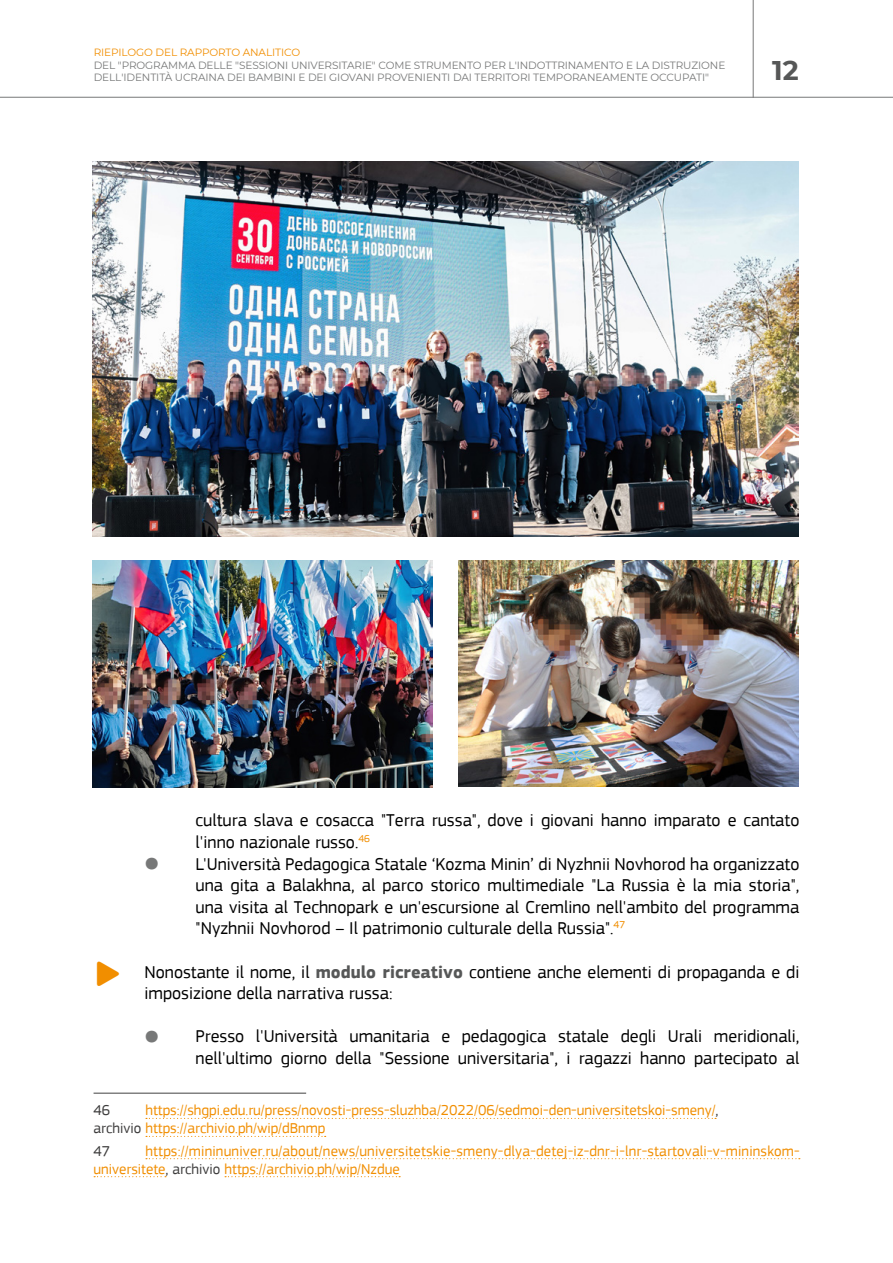
<style>
.page{position:relative;width:893px;height:1263px;background:#fff}
.page>*{position:absolute;margin:0;border:0;box-sizing:border-box;transform-origin:0 0}
.t1{font:700 27px "Montserrat";color:#565757}
.t2{font:18px/21.6px "PF Square Sans Pro";color:#000}
.t3{font:15px/18px "PF Square Sans Pro";color:#f18e00}
.t4{font:15px "PF Square Sans Pro";color:#3d3c3c}
.t5{font:10.5px/12.6px "Montserrat";letter-spacing:-.01em;color:#777878}
.t6{font:10.5px "Montserrat";letter-spacing:-.01em;color:#f18e00}
.s1{font-family:"Montserrat";font-weight:900;font-size:36px;color:#777878}
.s2{font-family:"SF Pro Display";font-size:37.5px;color:#f18e00}
.s3{font-weight:700;color:#565757}
.s4{color:#3d3c3c}
</style>
<div class="page">
<hr style="left:753px;top:0;width:1px;height:98px;background:#777878">
<hr style="left:0;top:97px;width:893px;height:1px;background:#777878">
<hr style="left:94px;top:1092px;width:212px;height:2px;background:#565757">
<svg style="left:146px;top:1118px;width:570px;height:1px"></svg>
<svg style="left:146px;top:1136px;width:180px;height:1px"></svg>
<svg style="left:146px;top:1158px;width:654px;height:1px"></svg>
<svg style="left:94px;top:1176px;width:72px;height:1px"></svg>
<svg style="left:225px;top:1176px;width:175px;height:1px"></svg>
<img style="left:93px;top:162px;width:706px;height:374px">
<img style="left:93px;top:560px;width:340px;height:227px">
<img style="left:458px;top:560px;width:341px;height:227px">
<p class="t6" style="left:94px;top:45px;width:208px">RIEPILOGO DEL RAPPORTO ANALITICO</p>
<p class="t5" style="left:94px;top:58px;width:633px">DEL "PROGRAMMA DELLE "SESSIONI UNIVERSITARIE" COME STRUMENTO PER L'INDOTTRINAMENTO E LA DISTRUZIONE<br>DELL'IDENTITÀ UCRAINA DEI BAMBINI E DEI GIOVANI PROVENIENTI DAI TERRITORI TEMPORANEAMENTE OCCUPATI"</p>
<h1 class="t1" style="left:772px;top:51px;width:28px">12</h1>
<p class="t2" style="left:196px;top:810px;width:605px">cultura slava e cosacca "Terra russa", dove i giovani hanno imparato e cantato l'inno nazionale russo.<sup>46</sup></p>
<p class="t2" style="left:196px;top:853px;width:605px;text-align:justify;text-indent:-51px"><span class="s1">•</span> L'Università Pedagogica Statale ‘Kozma Minin’ di Nyzhnii Novhorod ha organizzato una gita a Balakhna, al parco storico multimediale "La Russia è la mia storia", una visita al Technopark e un'escursione al Cremlino nell'ambito del programma "Nyzhnii Novhorod – Il patrimonio culturale della Russia".<sup>47</sup></p>
<p class="t2" style="left:145px;top:961px;width:656px;text-indent:-51px"><span class="s2">ഛ</span> Nonostante il nome, il <span class="s3">modulo ricreativo</span> contiene anche elementi di propaganda e di imposizione della narrativa russa:</p>
<p class="t2" style="left:145px;top:1026px;width:656px;text-align:right"><span class="s1">•</span> Presso l'Università umanitaria e pedagogica statale degli Urali meridionali, nell'ultimo giorno della "Sessione universitaria", i ragazzi hanno partecipato al</p>
<p class="t4" style="left:94px;top:1102px;width:18px">46</p>
<p class="t3" style="left:94px;top:1101px;width:626px;text-indent:52px">https://shgpi.edu.ru/press/novosti-press-sluzhba/2022/06/sedmoi-den-universitetskoi-smeny/<span class="s4">, archivio</span> https://archivio.ph/wip/dBnmp</p>
<p class="t4" style="left:94px;top:1142px;width:18px">47</p>
<p class="t3" style="left:94px;top:1142px;width:708px;text-indent:52px">https://mininuniver.ru/about/news/universitetskie-smeny-dlya-detej-iz-dnr-i-lnr-startovali-v-mininskom&shy;universitete<span class="s4">, archivio</span> https://archivio.ph/wip/Nzdue</p>
</div>
